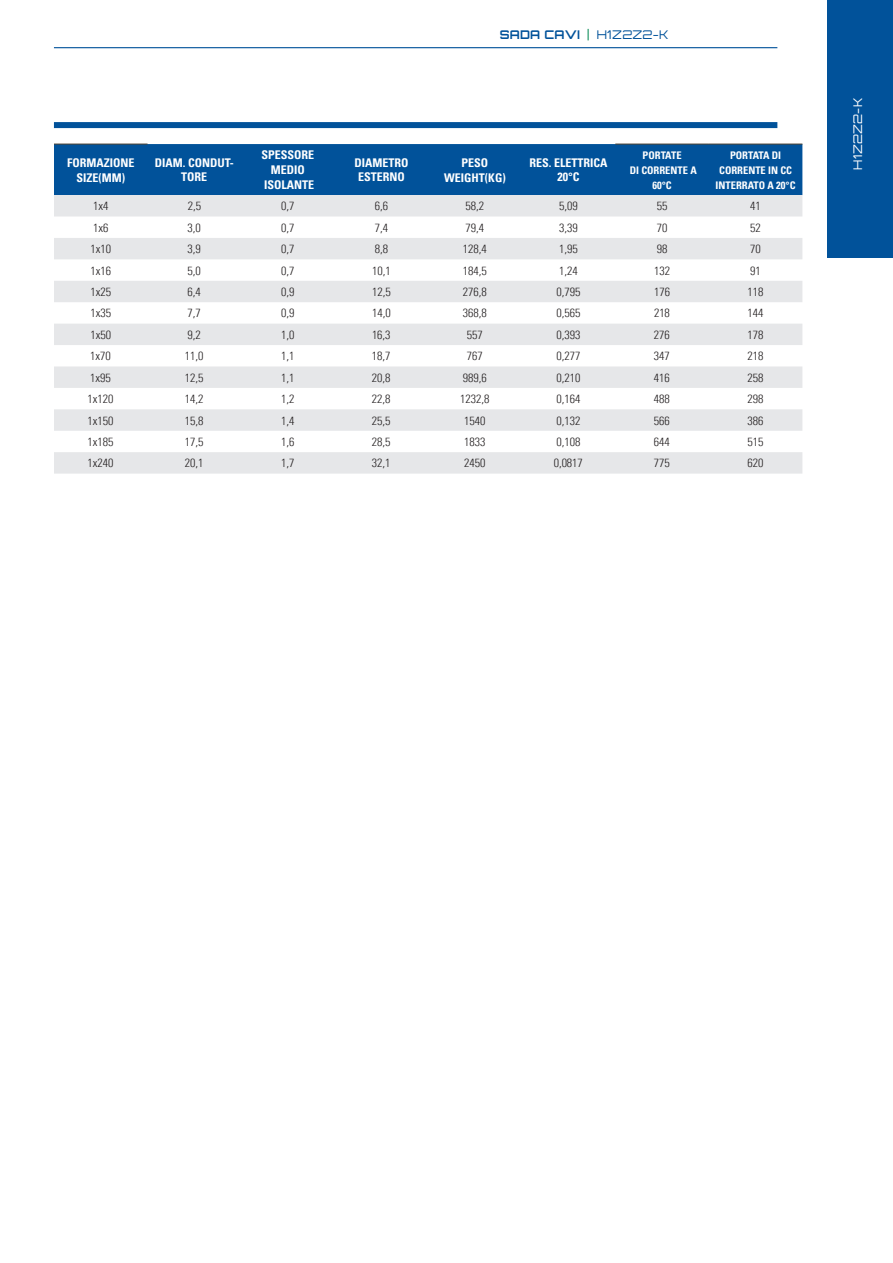
<style>
.page{position:relative;width:893px;height:1263px;background:#fff}
.page>*{position:absolute;margin:0;border:0;box-sizing:border-box;transform-origin:0 0}
.t1{font:300 condensed 12px "Univers";color:#231f20}
.t2{font:700 condensed 12px/15px "Univers";color:#fff;text-align:center}
.t3{font:700 12px "Orbitron";letter-spacing:.02em;color:#01529a}
.t4{font:12px "Orbitron";letter-spacing:.02em;color:#fff}
.t5{font:700 condensed 10.5px/15px "Univers";color:#fff;text-align:center}
.s1{font-weight:400;color:#008751}
.s2{font-weight:400}
</style>
<div class="page">
<div style="left:54px;top:122px;width:723px;height:6px;background:#01529a"></div>
<hr style="left:54px;top:47px;width:723px;height:1px;background:#01529a">
<div style="left:54px;top:144px;width:748px;height:51px;background:#01529a"></div>
<svg style="left:54px;top:195px;width:748px;height:279px;fill:#e6e7e9"></svg>
<hr style="left:54px;top:144px;width:94px;height:1px;background:#473d2f">
<hr style="left:615px;top:144px;width:94px;height:1px;background:#473d2f">
<hr style="left:709px;top:144px;width:93px;height:1px;background:#473d2f">
<div style="left:828px;top:0;width:65px;height:258px;background:#01529a"></div>
<p class="t3" style="left:500px;top:28px;width:171px">SADA CAVI <span class="s1">|</span> <span class="s2">H1Z2Z2-K</span></p>
<p class="t2" style="left:67px;top:155px;width:69px">FORMAZIONE<br>SIZE(MM)</p>
<p class="t2" style="left:155px;top:155px;width:81px;line-height:14.4px">DIAM. CONDUT-<br>TORE</p>
<p class="t2" style="left:261px;top:147px;width:54px">SPESSORE<br>MEDIO<br>ISOLANTE</p>
<p class="t2" style="left:354px;top:155px;width:55px;line-height:14.4px">DIAMETRO<br>ESTERNO</p>
<p class="t2" style="left:444px;top:155px;width:63px">PESO<br>WEIGHT(KG)</p>
<p class="t2" style="left:529px;top:155px;width:80px;line-height:14.4px">RES. ELETTRICA<br>20°C</p>
<p class="t5" style="left:630px;top:147px;width:69px">PORTATE<br>DI CORRENTE A<br>60°C</p>
<p class="t5" style="left:716px;top:147px;width:81px">PORTATA DI<br>CORRENTE IN CC<br>INTERRATO A 20°C</p>
<p class="t1" style="left:93px;top:199px;width:17px">1x4</p>
<p class="t1" style="left:188px;top:199px;width:15px">2,5</p>
<p class="t1" style="left:281px;top:199px;width:15px">0,7</p>
<p class="t1" style="left:375px;top:199px;width:15px">6,6</p>
<p class="t1" style="left:466px;top:199px;width:20px">58,2</p>
<p class="t1" style="left:559px;top:199px;width:20px">5,09</p>
<p class="t1" style="left:657px;top:199px;width:12px">55</p>
<p class="t1" style="left:750px;top:199px;width:12px">41</p>
<p class="t1" style="left:93px;top:220px;width:17px">1x6</p>
<p class="t1" style="left:188px;top:220px;width:15px">3,0</p>
<p class="t1" style="left:281px;top:220px;width:15px">0,7</p>
<p class="t1" style="left:375px;top:220px;width:15px">7,4</p>
<p class="t1" style="left:466px;top:220px;width:20px">79,4</p>
<p class="t1" style="left:559px;top:220px;width:20px">3,39</p>
<p class="t1" style="left:657px;top:220px;width:12px">70</p>
<p class="t1" style="left:750px;top:220px;width:12px">52</p>
<p class="t1" style="left:90px;top:242px;width:22px">1x10</p>
<p class="t1" style="left:188px;top:242px;width:15px">3,9</p>
<p class="t1" style="left:281px;top:242px;width:15px">0,7</p>
<p class="t1" style="left:375px;top:242px;width:15px">8,8</p>
<p class="t1" style="left:463px;top:242px;width:25px">128,4</p>
<p class="t1" style="left:559px;top:242px;width:20px">1,95</p>
<p class="t1" style="left:657px;top:242px;width:12px">98</p>
<p class="t1" style="left:750px;top:242px;width:12px">70</p>
<p class="t1" style="left:90px;top:263px;width:22px">1x16</p>
<p class="t1" style="left:188px;top:263px;width:15px">5,0</p>
<p class="t1" style="left:281px;top:263px;width:15px">0,7</p>
<p class="t1" style="left:372px;top:263px;width:20px">10,1</p>
<p class="t1" style="left:463px;top:263px;width:25px">184,5</p>
<p class="t1" style="left:559px;top:263px;width:20px">1,24</p>
<p class="t1" style="left:654px;top:263px;width:17px">132</p>
<p class="t1" style="left:750px;top:263px;width:12px">91</p>
<p class="t1" style="left:90px;top:285px;width:22px">1x25</p>
<p class="t1" style="left:188px;top:285px;width:15px">6,4</p>
<p class="t1" style="left:281px;top:285px;width:15px">0,9</p>
<p class="t1" style="left:372px;top:285px;width:20px">12,5</p>
<p class="t1" style="left:463px;top:285px;width:25px">276,8</p>
<p class="t1" style="left:556px;top:285px;width:25px">0,795</p>
<p class="t1" style="left:654px;top:285px;width:17px">176</p>
<p class="t1" style="left:748px;top:285px;width:17px">118</p>
<p class="t1" style="left:90px;top:306px;width:22px">1x35</p>
<p class="t1" style="left:188px;top:306px;width:15px">7,7</p>
<p class="t1" style="left:281px;top:306px;width:15px">0,9</p>
<p class="t1" style="left:372px;top:306px;width:20px">14,0</p>
<p class="t1" style="left:463px;top:306px;width:25px">368,8</p>
<p class="t1" style="left:556px;top:306px;width:25px">0,565</p>
<p class="t1" style="left:654px;top:306px;width:17px">218</p>
<p class="t1" style="left:747px;top:306px;width:17px">144</p>
<p class="t1" style="left:90px;top:327px;width:22px">1x50</p>
<p class="t1" style="left:188px;top:327px;width:15px">9,2</p>
<p class="t1" style="left:281px;top:327px;width:15px">1,0</p>
<p class="t1" style="left:372px;top:327px;width:20px">16,3</p>
<p class="t1" style="left:467px;top:327px;width:17px">557</p>
<p class="t1" style="left:556px;top:327px;width:25px">0,393</p>
<p class="t1" style="left:654px;top:327px;width:17px">276</p>
<p class="t1" style="left:747px;top:327px;width:17px">178</p>
<p class="t1" style="left:90px;top:349px;width:22px">1x70</p>
<p class="t1" style="left:185px;top:349px;width:20px">11,0</p>
<p class="t1" style="left:281px;top:349px;width:15px">1,1</p>
<p class="t1" style="left:372px;top:349px;width:20px">18,7</p>
<p class="t1" style="left:467px;top:349px;width:17px">767</p>
<p class="t1" style="left:556px;top:349px;width:25px">0,277</p>
<p class="t1" style="left:654px;top:349px;width:17px">347</p>
<p class="t1" style="left:747px;top:349px;width:17px">218</p>
<p class="t1" style="left:90px;top:370px;width:22px">1x95</p>
<p class="t1" style="left:185px;top:370px;width:20px">12,5</p>
<p class="t1" style="left:281px;top:370px;width:15px">1,1</p>
<p class="t1" style="left:372px;top:370px;width:20px">20,8</p>
<p class="t1" style="left:463px;top:370px;width:25px">989,6</p>
<p class="t1" style="left:556px;top:370px;width:25px">0,210</p>
<p class="t1" style="left:654px;top:370px;width:17px">416</p>
<p class="t1" style="left:747px;top:370px;width:17px">258</p>
<p class="t1" style="left:88px;top:392px;width:27px">1x120</p>
<p class="t1" style="left:185px;top:392px;width:20px">14,2</p>
<p class="t1" style="left:281px;top:392px;width:15px">1,2</p>
<p class="t1" style="left:372px;top:392px;width:20px">22,8</p>
<p class="t1" style="left:460px;top:392px;width:31px">1232,8</p>
<p class="t1" style="left:556px;top:392px;width:25px">0,164</p>
<p class="t1" style="left:654px;top:392px;width:17px">488</p>
<p class="t1" style="left:747px;top:392px;width:17px">298</p>
<p class="t1" style="left:88px;top:413px;width:27px">1x150</p>
<p class="t1" style="left:185px;top:413px;width:20px">15,8</p>
<p class="t1" style="left:281px;top:413px;width:15px">1,4</p>
<p class="t1" style="left:372px;top:413px;width:20px">25,5</p>
<p class="t1" style="left:464px;top:413px;width:23px">1540</p>
<p class="t1" style="left:556px;top:413px;width:25px">0,132</p>
<p class="t1" style="left:654px;top:413px;width:17px">566</p>
<p class="t1" style="left:747px;top:413px;width:17px">386</p>
<p class="t1" style="left:88px;top:434px;width:27px">1x185</p>
<p class="t1" style="left:185px;top:434px;width:20px">17,5</p>
<p class="t1" style="left:281px;top:434px;width:15px">1,6</p>
<p class="t1" style="left:372px;top:434px;width:20px">28,5</p>
<p class="t1" style="left:464px;top:434px;width:23px">1833</p>
<p class="t1" style="left:556px;top:434px;width:25px">0,108</p>
<p class="t1" style="left:654px;top:434px;width:17px">644</p>
<p class="t1" style="left:747px;top:434px;width:17px">515</p>
<p class="t1" style="left:88px;top:456px;width:27px">1x240</p>
<p class="t1" style="left:185px;top:456px;width:20px">20,1</p>
<p class="t1" style="left:281px;top:456px;width:15px">1,7</p>
<p class="t1" style="left:372px;top:456px;width:20px">32,1</p>
<p class="t1" style="left:464px;top:456px;width:23px">2450</p>
<p class="t1" style="left:554px;top:456px;width:31px">0,0817</p>
<p class="t1" style="left:654px;top:456px;width:17px">775</p>
<p class="t1" style="left:747px;top:456px;width:17px">620</p>
<p class="t4" style="left:850px;top:170px;width:73px;rotate:-90deg">H1Z2Z2-K</p>
</div>
